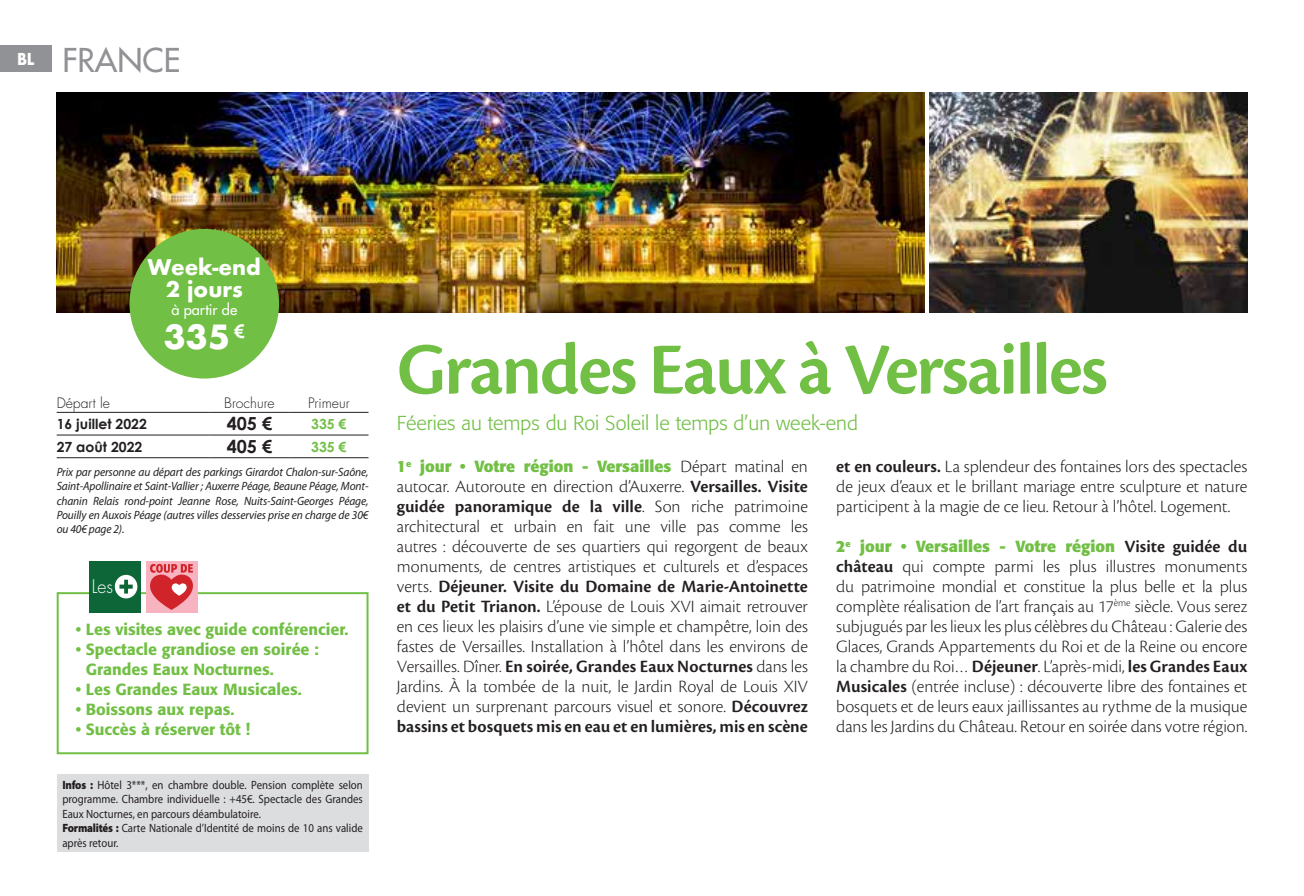
<style>
.page{position:relative;width:1304px;height:896px;background:#fff}
.page>*{position:absolute;margin:0;border:0;box-sizing:border-box;transform-origin:0 0}
.t1{font:600 76px "Cronos Pro";letter-spacing:-.025em;color:#71bf44}
.t2{font:700 32.4px "Futura";color:#fff}
.t3{font:32px "Futura";color:#919295}
.t4{font:700 21px/22.6px "Futura";color:#fff;text-align:center}
.t5{font:300 20px "Formata";color:#71bf44}
.t6{font:300 18.2px "Futura";color:#fff;scale:.96 1}
.t7{font:300 18px/20px "Cronos Pro";letter-spacing:-.005em;color:#231f20;text-align:justify}
.t8{font:700 18px "Century Gothic";color:#231f20}
.t9{font:500 16px/20px "Formata";color:#71bf44}
.t10{font:700 16px "Formata";color:#71bf44}
.t11{font:14.6px "Futura";color:#fff}
.t12{font:300 14px "Futura";color:#231f20}
.t13{font:700 14px "Century Gothic";color:#231f20}
.t14{font:700 14px "Century Gothic";color:#71bf44}
.t15{font:italic 12px/14.4px "Myriad Pro";letter-spacing:-.01em;color:#231f20;text-align:justify;scale:.95 1}
.t16{font:12px/14.4px "Myriad Pro";color:#231f20;scale:.9 1}
.s1{font-weight:900}
.s2{font-family:"Cronos Pro";font-weight:300;font-size:18px;color:#231f20}
.s3{font-weight:600}
.s4{font-family:"Cronos Pro";font-weight:600;font-size:18px;color:#231f20}
</style>
<div class="page">
<img style="left:57px;top:92px;width:867px;height:220px">
<img style="left:930px;top:92px;width:317px;height:220px">
<div style="left:57px;top:592px;width:312px;height:162px;border:2px solid #71bf44"></div>
<div style="left:57px;top:774px;width:312px;height:78px;background:#dcdddf"></div>
<hr style="left:57px;top:412px;width:153px;height:1px;background:#231f20">
<hr style="left:210px;top:412px;width:79px;height:1px;background:#231f20">
<hr style="left:289px;top:412px;width:80px;height:1px;background:#231f20">
<hr style="left:57px;top:435px;width:153px;height:1px;background:#231f20">
<hr style="left:210px;top:435px;width:79px;height:1px;background:#231f20">
<hr style="left:289px;top:435px;width:80px;height:1px;background:#231f20">
<hr style="left:57px;top:457px;width:153px;height:1px;background:#231f20">
<hr style="left:210px;top:457px;width:79px;height:1px;background:#231f20">
<hr style="left:289px;top:457px;width:80px;height:1px;background:#231f20">
<div style="left:146px;top:561px;width:51px;height:51px;background:#f7b3c0"></div>
<svg style="left:150px;top:564px;width:43px;height:46px"></svg>
<div style="left:130px;top:229px;width:149px;height:149px;background:#71bf44;border-radius:50%"></div>
<div style="left:0;top:45px;width:51px;height:27px;background:#919295"></div>
<div style="left:89px;top:561px;width:51px;height:51px;background:#0c6638"></div>
<svg style="left:115px;top:575px;width:22px;height:23px"></svg>
<h3 class="t3" style="left:17px;top:40px;width:165px"><sup>BL</sup> FRANCE</h3>
<p class="t4" style="left:148px;top:255px;width:115px">Week-end<br>2 jours</p>
<p class="t11" style="left:171px;top:300px;width:67px">à partir de</p>
<h2 class="t2" style="left:164px;top:313px;width:82px">335 <sup>€</sup></h2>
<p class="t12" style="left:57px;top:394px;width:55px">Départ le</p>
<p class="t12" style="left:224px;top:394px;width:52px">Brochure</p>
<p class="t12" style="left:308px;top:394px;width:43px">Primeur</p>
<p class="t13" style="left:57px;top:415px;width:92px">16 juillet 2022</p>
<p class="t8" style="left:227px;top:412px;width:47px">405 €</p>
<p class="t14" style="left:311px;top:415px;width:37px">335 €</p>
<p class="t13" style="left:57px;top:438px;width:87px">27 août 2022</p>
<p class="t8" style="left:227px;top:435px;width:47px">405 €</p>
<p class="t14" style="left:311px;top:438px;width:37px">335 €</p>
<p class="t15" style="left:57px;top:464px;width:330px">Prix par personne au départ des parkings Girardot Chalon-sur-Saône, Saint-Apollinaire et Saint-Vallier ; Auxerre Péage, Beaune Péage, Mont&shy;chanin Relais rond-point Jeanne Rose, Nuits-Saint-Georges Péage, Pouilly en Auxois Péage (autres villes desservies prise en charge de 30€ ou 40€ page 2).</p>
<p class="t6" style="left:92px;top:576px;width:24px">Les</p>
<p class="t9" style="left:76px;top:619px;width:274px">• Les visites avec guide conférencier.</p>
<p class="t9" style="left:86px;top:639px;width:235px;text-indent:-10px">• Spectacle grandiose en soirée :<br>Grandes Eaux Nocturnes.</p>
<p class="t9" style="left:76px;top:679px;width:227px">• Les Grandes Eaux Musicales.</p>
<p class="t9" style="left:76px;top:699px;width:160px">• Boissons aux repas.</p>
<p class="t9" style="left:76px;top:719px;width:176px">• Succès à réserver tôt !</p>
<p class="t16" style="left:62px;top:777px;width:335px"><span class="s1">Infos :</span> Hôtel 3***, en chambre double. Pension complète selon programme. Chambre individuelle : +45€. Spectacle des Grandes Eaux Nocturnes, en parcours déambulatoire.<br><span class="s1">Formalités :</span> Carte Nationale d’Identité de moins de 10 ans valide après retour.</p>
<h1 class="t1" style="left:397px;top:326px;width:713px">Grandes Eaux à Versailles</h1>
<p class="t5" style="left:397px;top:411px;width:462px">Féeries au temps du Roi Soleil le temps d’un week-end</p>
<p class="t10" style="left:397px;top:456px;width:413px">1<sup>e</sup> jour • Votre région - Versailles <span class="s2">Départ matinal en</span></p>
<p class="t7" style="left:397px;top:476px;width:413px">autocar. Autoroute en direction d’Auxerre. <span class="s3">Versailles. Visite guidée panoramique de la ville</span>. Son riche patrimoine architectural et urbain en fait une ville pas comme les autres : découverte de ses quartiers qui regorgent de beaux monuments, de centres artistiques et culturels et d’espaces verts. <span class="s3">Déjeuner. Visite du Domaine de Marie-Antoinette et du Petit Trianon.</span> L’épouse de Louis XVI aimait retrouver en ces lieux les plaisirs d’une vie simple et champêtre, loin des fastes de Versailles. Installation à l’hôtel dans les environs de Versailles. Dîner. <span class="s3">En soirée, Grandes Eaux Nocturnes</span> dans les Jardins. À la tombée de la nuit, le Jardin Royal de Louis XIV devient un surprenant parcours visuel et sonore. <span class="s3">Découvrez bassins et bosquets mis en eau et en lumières, mis en scène</span></p>
<p class="t7" style="left:836px;top:456px;width:413px"><span class="s3">et en couleurs.</span> La splendeur des fontaines lors des spectacles de jeux d’eaux et le brillant mariage entre sculpture et nature participent à la magie de ce lieu. Retour à l’hôtel. Logement.</p>
<p class="t10" style="left:836px;top:536px;width:413px">2<sup>e</sup> jour • Versailles - Votre région <span class="s4">Visite guidée du</span></p>
<p class="t7" style="left:836px;top:556px;width:413px"><span class="s3">château</span> qui compte parmi les plus illustres monuments du patrimoine mondial et constitue la plus belle et la plus complète réalisation de l’art français au 17<sup>ème</sup> siècle. Vous serez subjugués par les lieux les plus célèbres du Château : Galerie des Glaces, Grands Appartements du Roi et de la Reine ou encore la chambre du Roi… <span class="s3">Déjeuner</span>. L’après-midi, <span class="s3">les Grandes Eaux Musicales</span> (entrée incluse) : découverte libre des fontaines et bosquets et de leurs eaux jaillissantes au rythme de la musique dans les Jardins du Château. Retour en soirée dans votre région.</p>
</div>
